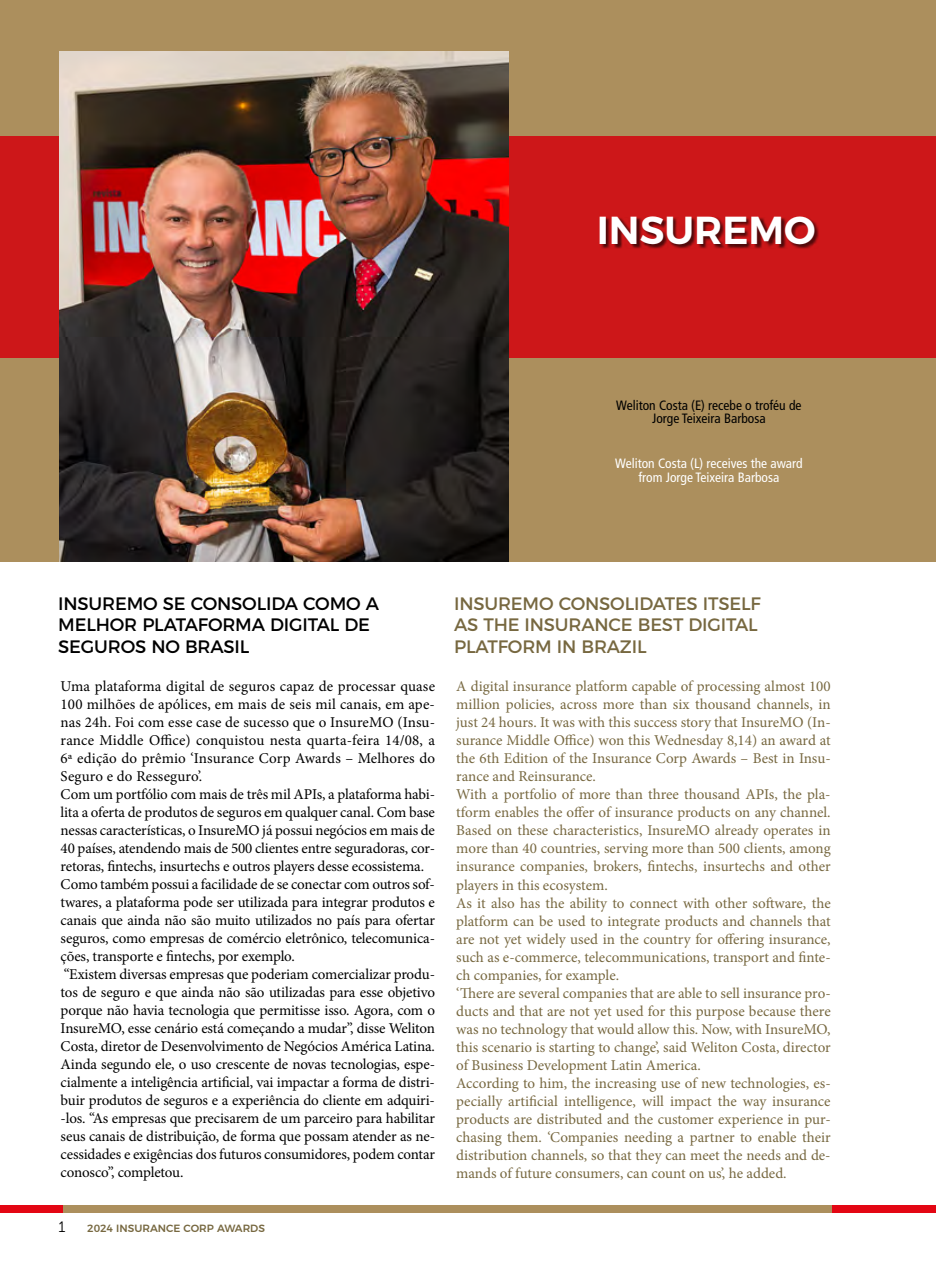
<style>
.page{position:relative;width:936px;height:1276px;background:#fff}
.page>*{position:absolute;margin:0;border:0;box-sizing:border-box;transform-origin:0 0}
.t1{font:600 39px "Montserrat";color:#fff}
.t2{font:18px/21.6px "Montserrat";letter-spacing:-.01em;color:#776840}
.t3{font:18px/21.6px "Montserrat";letter-spacing:-.01em;color:#000}
.t4{font:15px/18px "Minion Pro";letter-spacing:-.01em;color:#000}
.t5{font:15px/18px "Minion Pro";letter-spacing:-.005em;color:#776840}
.t6{font:15px "Museo Sans 300";color:#000}
.t7{font:condensed 13.5px/13.5px "Frutiger LT Std";color:#fff;text-align:center}
.t8{font:condensed 13.5px/13.5px "Frutiger LT Std";color:#000;text-align:center}
.t9{font:500 10.5px "Montserrat";color:#776840}
</style>
<div class="page">
<div style="left:0;top:0;width:935px;height:561px;background:#ac8f5d"></div>
<div style="left:64px;top:1205px;width:769px;height:7px;background:#ac8f5d"></div>
<div style="left:0;top:1205px;width:63px;height:7px;background:#e30613"></div>
<div style="left:832px;top:1205px;width:103px;height:7px;background:#e30613"></div>
<div style="left:0;top:136px;width:935px;height:221px;background:#cd1719"></div>
<div style="left:601px;top:217px;width:217px;height:31px;background:#000;opacity:.6"></div>
<img style="left:60px;top:51px;width:448px;height:510px">
<h1 class="t1" style="left:596px;top:198px;width:220px">INSUREMO</h1>
<p class="t8" style="left:616px;top:398px;width:187px">Weliton Costa (E) recebe o troféu de<br>Jorge Teixeira Barbosa</p>
<p class="t7" style="left:615px;top:457px;width:189px">Weliton Costa (L) receives the award from Jorge Teixeira Barbosa</p>
<p class="t3" style="left:58px;top:591px;width:322px">INSUREMO SE CONSOLIDA COMO A<br>MELHOR PLATAFORMA DIGITAL DE<br>SEGUROS NO BRASIL</p>
<p class="t2" style="left:454px;top:591px;width:308px">INSUREMO CONSOLIDATES ITSELF<br>AS THE INSURANCE BEST DIGITAL<br>PLATFORM IN BRAZIL</p>
<p class="t4" style="left:61px;top:677px;width:376px">Uma plataforma digital de seguros capaz de processar quase 100 milhões de apólices, em mais de seis mil canais, em ape&shy;nas 24h. Foi com esse case de sucesso que o InsureMO (Insu&shy;rance Middle Office) conquistou nesta quarta-feira 14/08, a 6ª edição do prêmio ‘Insurance Corp Awards – Melhores do Seguro e do Resseguro’.<br>Com um portfólio com mais de três mil APIs, a plataforma habi&shy;lita a oferta de produtos de seguros em qualquer canal. Com base nessas características, o InsureMO já possui negócios em mais de 40 países, atendendo mais de 500 clientes entre seguradoras, cor&shy;retoras, fintechs, insurtechs e outros players desse ecossistema.<br>Como também possui a facilidade de se conectar com outros sof&shy;twares, a plataforma pode ser utilizada para integrar produtos e canais que ainda não são muito utilizados no país para ofertar seguros, como empresas de comércio eletrônico, telecomunica&shy;ções, transporte e fintechs, por exemplo.<br>“Existem diversas empresas que poderiam comercializar produ&shy;tos de seguro e que ainda não são utilizadas para esse objetivo porque não havia tecnologia que permitisse isso. Agora, com o InsureMO, esse cenário está começando a mudar”, disse Weliton Costa, diretor de Desenvolvimento de Negócios América Latina.<br>Ainda segundo ele, o uso crescente de novas tecnologias, espe&shy;cialmente a inteligência artificial, vai impactar a forma de distri&shy;buir produtos de seguros e a experiência do cliente em adquiri--los. “As empresas que precisarem de um parceiro para habilitar seus canais de distribuição, de forma que possam atender as ne&shy;cessidades e exigências dos futuros consumidores, podem contar conosco”, completou.</p>
<p class="t5" style="left:456px;top:678px;width:376px">A digital insurance platform capable of processing almost 100 million policies, across more than six thousand channels, in just 24 hours. It was with this success story that InsureMO (In&shy;surance Middle Office) won this Wednesday 8,14) an award at the 6th Edition of the Insurance Corp Awards – Best in Insu&shy;rance and Reinsurance.<br>With a portfolio of more than three thousand APIs, the pla&shy;tform enables the offer of insurance products on any channel.<br>Based on these characteristics, InsureMO already operates in more than 40 countries, serving more than 500 clients, among insurance companies, brokers, fintechs, insurtechs and other players in this ecosystem.<br>As it also has the ability to connect with other software, the platform can be used to integrate products and channels that are not yet widely used in the country for offering insurance, such as e-commerce, telecommunications, transport and finte&shy;ch companies, for example.<br>‘There are several companies that are able to sell insurance pro&shy;ducts and that are not yet used for this purpose because there was no technology that would allow this. Now, with InsureMO, this scenario is starting to change’, said Weliton Costa, director of Business Development Latin America.<br>According to him, the increasing use of new technologies, es&shy;pecially artificial intelligence, will impact the way insurance products are distributed and the customer experience in pur&shy;chasing them. ‘Companies needing a partner to enable their distribution channels, so that they can meet the needs and de&shy;mands of future consumers, can count on us’, he added.</p>
<p class="t6" style="left:58px;top:1218px;width:8px">1</p>
<p class="t9" style="left:87px;top:1219px;width:179px">2024 INSURANCE CORP AWARDS</p>
</div>
